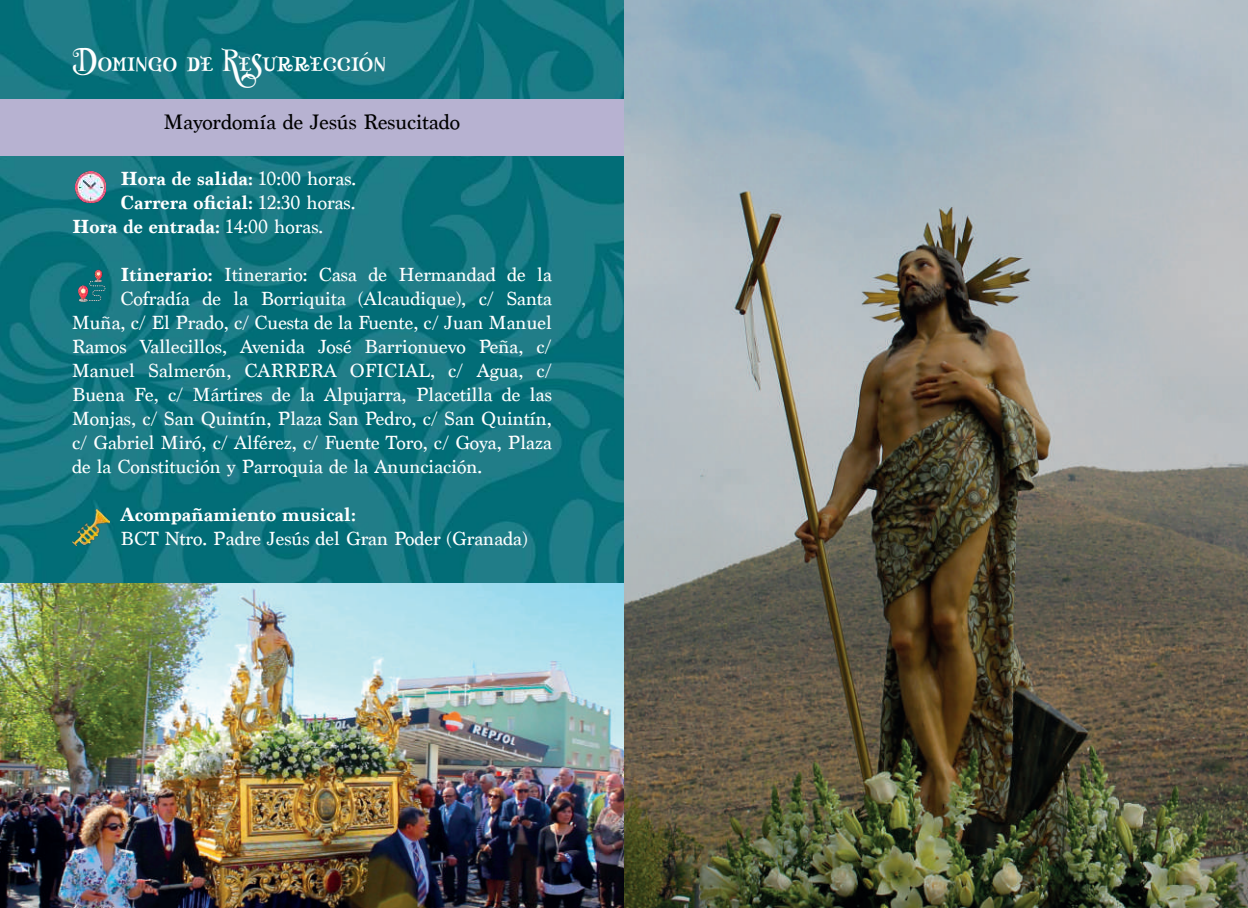
<style>
.page{position:relative;width:1248px;height:908px;background:#fff}
.page>*{position:absolute;margin:0;border:0;box-sizing:border-box;transform-origin:0 0}
.t1{font:34px "Misteri Caps";color:#fff}
.t2{font:22px "Marion";color:#000}
.t3{font:20px "Marion";color:#fff}
.t4{font:700 20px "Marion";color:#fff}
.s1{font-weight:400}
.s2{font-weight:700}
</style>
<div class="page">
<img style="left:0;top:0;width:624px;height:583px">
<div style="left:0;top:99px;width:624px;height:57px;background:#b7b2d1"></div>
<img style="left:74px;top:268px;width:34px;height:35px">
<img style="left:76px;top:171px;width:30px;height:32px">
<img style="left:72px;top:509px;width:37px;height:36px">
<img style="left:0;top:583px;width:624px;height:324px">
<img style="left:624px;top:0;width:623px;height:907px">
<h1 class="t1" style="left:72px;top:40px;width:316px">Domingo de Resurrección</h1>
<p class="t2" style="left:164px;top:109px;width:298px">Mayordomía de Jesús Resucitado</p>
<p class="t4" style="left:120px;top:166px;width:237px">Hora de salida: <span class="s1">10:00 horas.</span></p>
<p class="t4" style="left:120px;top:190px;width:236px">Carrera oficial: <span class="s1">12:30 horas.</span></p>
<p class="t4" style="left:72px;top:214px;width:253px">Hora de entrada: <span class="s1">14:00 horas.</span></p>
<p class="t3" style="left:120px;top:262px;width:433px"><span class="s2">Itinerario:</span> Itinerario: Casa de Hermandad de la</p>
<p class="t3" style="left:120px;top:286px;width:433px">Cofradía de la Borriquita (Alcaudique), c/ Santa</p>
<p class="t3" style="left:72px;top:310px;width:481px">Muña, c/ El Prado, c/ Cuesta de la Fuente, c/ Juan Manuel</p>
<p class="t3" style="left:72px;top:334px;width:481px">Ramos Vallecillos, Avenida José Barrionuevo Peña, c/</p>
<p class="t3" style="left:72px;top:358px;width:481px">Manuel Salmerón, CARRERA OFICIAL, c/ Agua, c/</p>
<p class="t3" style="left:72px;top:382px;width:481px">Buena Fe, c/ Mártires de la Alpujarra, Placetilla de las</p>
<p class="t3" style="left:72px;top:406px;width:481px">Monjas, c/ San Quintín, Plaza San Pedro, c/ San Quintín,</p>
<p class="t3" style="left:72px;top:430px;width:481px">c/ Gabriel Miró, c/ Alférez, c/ Fuente Toro, c/ Goya, Plaza</p>
<p class="t3" style="left:72px;top:454px;width:412px">de la Constitución y Parroquia de la Anunciación.</p>
<p class="t4" style="left:120px;top:502px;width:237px">Acompañamiento musical:</p>
<p class="t3" style="left:120px;top:526px;width:408px">BCT Ntro. Padre Jesús del Gran Poder (Granada)</p>
</div>
